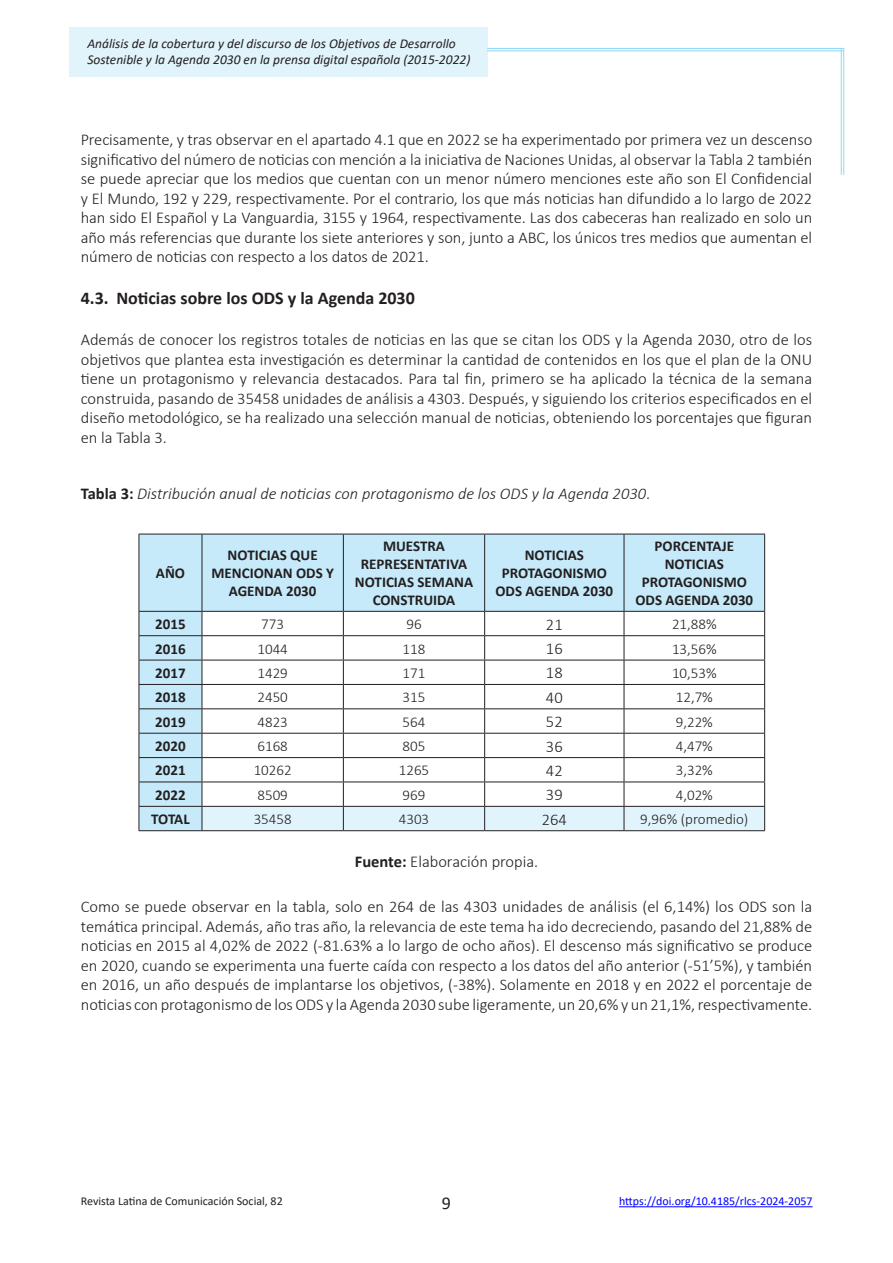
<style>
.page{position:relative;width:893px;height:1263px;background:#fff}
.page>*{position:absolute;margin:0;border:0;box-sizing:border-box;transform-origin:0 0}
.Texto{font:700 18px "Calibri";color:#231f20}
.t1{font:18px "Calibri";color:#231f20}
.t2{font:300 16.5px/19.5px "Calibri";color:#231f20;text-align:justify}
.t3{font:italic 300 16.5px "Calibri";color:#231f20}
.t4{font:700 15px/18px "Calibri";color:#231f20;text-align:center}
.t5{font:300 15px "Calibri";color:#231f20}
.t6{font:italic 13.5px/16.5px "Calibri";color:#231f20}
.t7{font:12px "Calibri";color:#00f}
.t8{font:12px "Calibri";color:#231f20}
.s1{font-weight:700;font-style:normal}
.s2{font-style:normal}
.s3{font-weight:700}
</style>
<div class="page">
<div style="left:69px;top:27px;width:418px;height:49px;background:#e1f4fc"></div>
<hr style="left:619px;top:1206px;width:194px;height:1px;background:#00f">
<hr style="left:487px;top:51px;width:357px;height:1px;background:#8dd7f7">
<hr style="left:487px;top:48px;width:357px;height:1px;background:#8dd7f7">
<hr style="left:843px;top:48px;width:1px;height:127px;background:#8dd7f7">
<hr style="left:841px;top:48px;width:1px;height:127px;background:#8dd7f7">
<div style="left:140px;top:535px;width:624px;height:295px;background:#c6eafa"></div>
<hr style="left:139px;top:534px;width:63px;height:1px;background:#231f20">
<hr style="left:139px;top:534px;width:1px;height:77px;background:#231f20">
<hr style="left:202px;top:534px;width:141px;height:1px;background:#231f20">
<hr style="left:202px;top:534px;width:1px;height:77px;background:#231f20">
<hr style="left:343px;top:534px;width:142px;height:1px;background:#231f20">
<hr style="left:343px;top:534px;width:1px;height:77px;background:#231f20">
<hr style="left:485px;top:534px;width:139px;height:1px;background:#231f20">
<hr style="left:484px;top:534px;width:1px;height:77px;background:#231f20">
<hr style="left:624px;top:534px;width:141px;height:1px;background:#231f20">
<hr style="left:624px;top:534px;width:1px;height:77px;background:#231f20">
<hr style="left:764px;top:534px;width:1px;height:77px;background:#231f20">
<hr style="left:139px;top:611px;width:63px;height:1px;background:#231f20">
<hr style="left:202px;top:611px;width:141px;height:1px;background:#231f20">
<hr style="left:343px;top:611px;width:142px;height:1px;background:#231f20">
<hr style="left:485px;top:611px;width:139px;height:1px;background:#231f20">
<hr style="left:624px;top:611px;width:141px;height:1px;background:#231f20">
<hr style="left:139px;top:635px;width:63px;height:1px;background:#231f20">
<hr style="left:139px;top:660px;width:63px;height:1px;background:#231f20">
<hr style="left:139px;top:684px;width:63px;height:1px;background:#231f20">
<hr style="left:139px;top:708px;width:63px;height:1px;background:#231f20">
<hr style="left:139px;top:733px;width:63px;height:1px;background:#231f20">
<hr style="left:139px;top:757px;width:63px;height:1px;background:#231f20">
<hr style="left:139px;top:781px;width:63px;height:1px;background:#231f20">
<hr style="left:139px;top:806px;width:63px;height:1px;background:#231f20">
<svg style="left:139px;top:612px;width:1px;height:218px"></svg>
<svg style="left:202px;top:612px;width:563px;height:218px"></svg>
<hr style="left:139px;top:830px;width:63px;height:1px;background:#231f20">
<hr style="left:202px;top:830px;width:141px;height:1px;background:#231f20">
<hr style="left:343px;top:830px;width:142px;height:1px;background:#231f20">
<hr style="left:485px;top:830px;width:139px;height:1px;background:#231f20">
<hr style="left:624px;top:830px;width:141px;height:1px;background:#231f20">
<p class="t6" style="left:87px;top:35px;width:385px">Análisis de la cobertura y del discurso de los Objetivos de Desarrollo<br>Sostenible y la Agenda 2030 en la prensa digital española (2015-2022)</p>
<p class="t2" style="left:81px;top:130px;width:733px">Precisamente, y tras observar en el apartado 4.1 que en 2022 se ha experimentado por primera vez un descenso significativo del número de noticias con mención a la iniciativa de Naciones Unidas, al observar la Tabla 2 también se puede apreciar que los medios que cuentan con un menor número menciones este año son El Confidencial y El Mundo, 192 y 229, respectivamente. Por el contrario, los que más noticias han difundido a lo largo de 2022 han sido El Español y La Vanguardia, 3155 y 1964, respectivamente. Las dos cabeceras han realizado en solo un año más referencias que durante los siete anteriores y son, junto a ABC, los únicos tres medios que aumentan el número de noticias con respecto a los datos de 2021.</p>
<p class="Texto" style="left:81px;top:286px;width:336px">4.3. Noticias sobre los ODS y la Agenda 2030</p>
<p class="t2" style="left:81px;top:330px;width:733px">Además de conocer los registros totales de noticias en las que se citan los ODS y la Agenda 2030, otro de los objetivos que plantea esta investigación es determinar la cantidad de contenidos en los que el plan de la ONU tiene un protagonismo y relevancia destacados. Para tal fin, primero se ha aplicado la técnica de la semana construida, pasando de 35458 unidades de análisis a 4303. Después, y siguiendo los criterios especificados en el diseño metodológico, se ha realizado una selección manual de noticias, obteniendo los porcentajes que figuran en la Tabla 3.</p>
<p class="t3" style="left:81px;top:483px;width:571px"><span class="s1">Tabla 3:</span> Distribución anual de noticias con protagonismo de los ODS y la Agenda 2030<span class="s2">.</span></p>
<p class="t4" style="left:156px;top:564px;width:31px">AÑO</p>
<p class="t4" style="left:211px;top:546px;width:124px">NOTICIAS QUE<br>MENCIONAN ODS Y<br>AGENDA 2030</p>
<p class="t4" style="left:355px;top:537px;width:120px">MUESTRA<br>REPRESENTATIVA<br>NOTICIAS SEMANA<br>CONSTRUIDA</p>
<p class="t4" style="left:495px;top:546px;width:119px">NOTICIAS<br>PROTAGONISMO<br>ODS AGENDA 2030</p>
<p class="t4" style="left:635px;top:537px;width:119px">PORCENTAJE<br>NOTICIAS<br>PROTAGONISMO<br>ODS AGENDA 2030</p>
<p class="t4" style="left:155px;top:615px;width:32px">2015</p>
<p class="t5" style="left:261px;top:615px;width:24px">773</p>
<p class="t5" style="left:406px;top:615px;width:17px">96</p>
<p class="t2" style="left:546px;top:614px;width:18px">21</p>
<p class="t5" style="left:672px;top:615px;width:46px">21,88%</p>
<p class="t4" style="left:155px;top:639px;width:32px">2016</p>
<p class="t5" style="left:257px;top:639px;width:32px">1044</p>
<p class="t5" style="left:403px;top:639px;width:24px">118</p>
<p class="t2" style="left:546px;top:639px;width:18px">16</p>
<p class="t5" style="left:672px;top:639px;width:46px">13,56%</p>
<p class="t4" style="left:155px;top:664px;width:32px">2017</p>
<p class="t5" style="left:257px;top:664px;width:32px">1429</p>
<p class="t5" style="left:403px;top:664px;width:24px">171</p>
<p class="t2" style="left:546px;top:663px;width:18px">18</p>
<p class="t5" style="left:672px;top:664px;width:46px">10,53%</p>
<p class="t4" style="left:155px;top:688px;width:32px">2018</p>
<p class="t5" style="left:257px;top:688px;width:32px">2450</p>
<p class="t5" style="left:403px;top:688px;width:24px">315</p>
<p class="t2" style="left:546px;top:687px;width:18px">40</p>
<p class="t5" style="left:676px;top:688px;width:39px">12,7%</p>
<p class="t4" style="left:155px;top:712px;width:32px">2019</p>
<p class="t5" style="left:257px;top:712px;width:32px">4823</p>
<p class="t5" style="left:403px;top:712px;width:24px">564</p>
<p class="t2" style="left:546px;top:712px;width:18px">52</p>
<p class="t5" style="left:676px;top:712px;width:39px">9,22%</p>
<p class="t4" style="left:155px;top:737px;width:32px">2020</p>
<p class="t5" style="left:257px;top:737px;width:32px">6168</p>
<p class="t5" style="left:403px;top:737px;width:24px">805</p>
<p class="t2" style="left:546px;top:736px;width:18px">36</p>
<p class="t5" style="left:676px;top:737px;width:39px">4,47%</p>
<p class="t4" style="left:155px;top:761px;width:32px">2021</p>
<p class="t5" style="left:254px;top:761px;width:40px">10262</p>
<p class="t5" style="left:399px;top:761px;width:32px">1265</p>
<p class="t2" style="left:546px;top:760px;width:18px">42</p>
<p class="t5" style="left:676px;top:761px;width:39px">3,32%</p>
<p class="t4" style="left:155px;top:786px;width:32px">2022</p>
<p class="t5" style="left:257px;top:785px;width:32px">8509</p>
<p class="t5" style="left:403px;top:785px;width:24px">969</p>
<p class="t2" style="left:546px;top:785px;width:18px">39</p>
<p class="t5" style="left:676px;top:785px;width:39px">4,02%</p>
<p class="t4" style="left:151px;top:809px;width:40px">TOTAL</p>
<p class="t5" style="left:254px;top:810px;width:40px">35458</p>
<p class="t5" style="left:399px;top:810px;width:32px">4303</p>
<p class="t2" style="left:542px;top:809px;width:27px">264</p>
<p class="t5" style="left:640px;top:810px;width:110px">9,96% (promedio)</p>
<p class="t2" style="left:355px;top:852px;width:185px"><span class="s3">Fuente:</span> Elaboración propia.</p>
<p class="t2" style="left:81px;top:897px;width:733px">Como se puede observar en la tabla, solo en 264 de las 4303 unidades de análisis (el 6,14%) los ODS son la temática principal. Además, año tras año, la relevancia de este tema ha ido decreciendo, pasando del 21,88% de noticias en 2015 al 4,02% de 2022 (-81.63% a lo largo de ocho años). El descenso más significativo se produce en 2020, cuando se experimenta una fuerte caída con respecto a los datos del año anterior (-51’5%), y también en 2016, un año después de implantarse los objetivos, (-38%). Solamente en 2018 y en 2022 el porcentaje de noticias con protagonismo de los ODS y la Agenda 2030 sube ligeramente, un 20,6% y un 21,1%, respectivamente.</p>
<p class="t8" style="left:81px;top:1193px;width:203px">Revista Latina de Comunicación Social, 82</p>
<p class="t1" style="left:442px;top:1190px;width:11px">9</p>
<p class="t7" style="left:619px;top:1193px;width:195px">https://doi.org/10.4185/rlcs-2024-2057</p>
</div>
